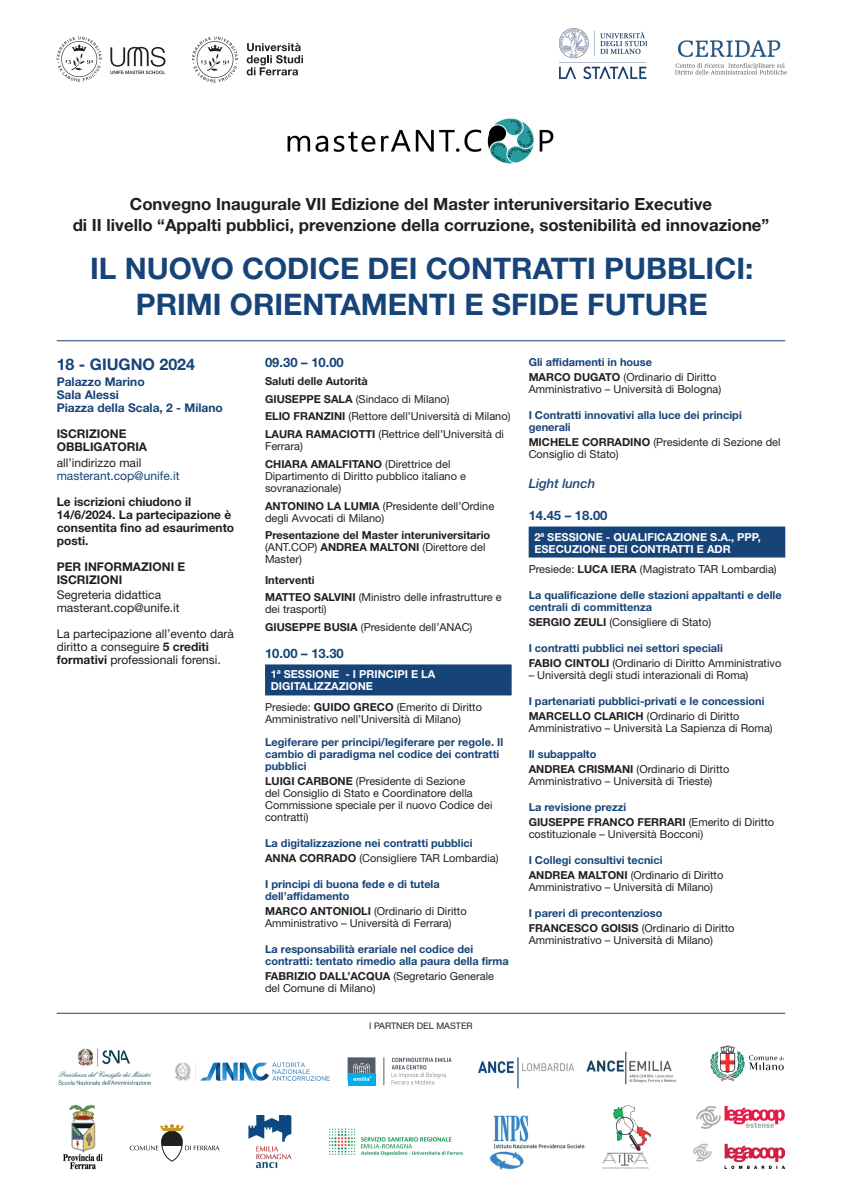
<style>
.page{position:relative;width:842px;height:1191px;background:#fff}
.page>*{position:absolute;margin:0;border:0;box-sizing:border-box;transform-origin:0 0}
.t1{font:700 29.7px/36.1px "Helvetica Neue";color:#164478;text-align:center}
.t2{font:700 16.8px/21px "Helvetica Neue";color:#231f20;text-align:center}
.t3{font:700 16px "Helvetica Neue";color:#164478}
.t4{font:700 13px "Helvetica Neue";color:#164478}
.t5{font:italic 500 13px "Helvetica Neue";color:#164478}
.t6{font:12px/13px "Helvetica Neue";color:#231f20}
.t7{font:700 12px/13px "Helvetica Neue";color:#231f20}
.t8{font:700 12px/13px "Helvetica Neue";color:#164478}
.t9{font:12px "Helvetica Neue";color:#164478}
.t10{font:11px/12px "Helvetica Neue";color:#231f20}
.t11{font:700 11px/12px "Helvetica Neue";color:#164478}
.t12{font:700 11px/12px "Helvetica Neue";color:#231f20}
.t13{font:700 11px/12px "Helvetica Neue";color:#fff}
.t14{font:9px "Helvetica Neue";color:#231f20}
.s1{font-weight:700}
.s2{font-weight:400}
.s3{color:#231f20}
.s4{font-weight:400;color:#231f20}
.s5{font-weight:700;color:#164478}
.s6{color:#164478}
</style>
<div class="page">
<hr style="left:57px;top:1012px;width:728px;height:1px;background:#164478">
<hr style="left:57px;top:340px;width:728px;height:1px;background:#164478">
<div style="left:265px;top:664px;width:247px;height:31px;background:#164478"></div>
<img style="left:287px;top:118px;width:267px;height:46px">
<svg style="left:162px;top:1131px;width:20px;height:30px"></svg>
<div style="left:162px;top:1131px;width:20px;height:14px;background:#231f20"></div>
<div style="left:161px;top:1131px;width:21px;height:30px;border:1px solid #231f20;border-radius:10px"></div>
<svg style="left:160px;top:1124px;width:24px;height:6px"></svg>
<svg style="left:130px;top:1145px;width:28px;height:5px"></svg>
<svg style="left:185px;top:1145px;width:34px;height:5px"></svg>
<svg style="left:247px;top:43px;width:56px;height:32px"></svg>
<svg style="left:192px;top:36px;width:46px;height:47px"></svg>
<svg style="left:57px;top:36px;width:108px;height:46px"></svg>
<img style="left:602px;top:1105px;width:49px;height:64px">
<img style="left:176px;top:1062px;width:153px;height:18px">
<img style="left:586px;top:1051px;width:90px;height:34px">
<img style="left:248px;top:1115px;width:44px;height:53px">
<svg style="left:384px;top:1057px;width:1px;height:28px"></svg>
<svg style="left:392px;top:1057px;width:60px;height:27px"></svg>
<svg style="left:348px;top:1057px;width:27px;height:28px"></svg>
<img style="left:489px;top:1115px;width:96px;height:54px">
<img style="left:697px;top:1106px;width:87px;height:23px">
<img style="left:693px;top:1143px;width:91px;height:25px">
<img style="left:329px;top:1128px;width:134px;height:28px">
<img style="left:63px;top:1104px;width:40px;height:66px">
<img style="left:559px;top:28px;width:88px;height:51px">
<img style="left:675px;top:40px;width:112px;height:35px">
<img style="left:478px;top:1057px;width:96px;height:31px">
<img style="left:710px;top:1045px;width:74px;height:37px">
<img style="left:58px;top:1048px;width:94px;height:37px">
<div style="left:529px;top:526px;width:256px;height:31px;background:#164478"></div>
<h2 class="t2" style="left:73px;top:193px;width:698px">Convegno Inaugurale VII Edizione del Master interuniversitario Executive<br>di II livello “Appalti pubblici, prevenzione della corruzione, sostenibilità ed innovazione”</h2>
<h1 class="t1" style="left:90px;top:250px;width:665px">IL NUOVO CODICE DEI CONTRATTI PUBBLICI:<br>PRIMI ORIENTAMENTI E SFIDE FUTURE</h1>
<h3 class="t3" style="left:57px;top:354px;width:140px">18 - GIUGNO 2024</h3>
<p class="t8" style="left:57px;top:374px;width:168px">Palazzo Marino<br>Sala Alessi<br>Piazza della Scala, 2 - Milano</p>
<p class="t7" style="left:57px;top:426px;width:92px">ISCRIZIONE<br>OBBLIGATORIA</p>
<p class="t6" style="left:57px;top:455px;width:86px">all’indirizzo mail</p>
<p class="t9" style="left:57px;top:468px;width:124px">masterant.cop@unife.it</p>
<p class="t7" style="left:57px;top:494px;width:179px">Le iscrizioni chiudono il<br>14/6/2024. La partecipazione è consentita fino ad esaurimento posti.</p>
<p class="t7" style="left:57px;top:559px;width:130px">PER INFORMAZIONI E<br>ISCRIZIONI</p>
<p class="t6" style="left:57px;top:588px;width:124px">Segreteria didattica masterant.cop@unife.it</p>
<p class="t6" style="left:57px;top:627px;width:179px">La partecipazione all’evento darà diritto a conseguire <span class="s1">5 crediti formativi</span> professionali forensi.</p>
<p class="t4" style="left:265px;top:355px;width:80px">09.30 – 10.00</p>
<p class="t10" style="left:265px;top:372px;width:247px;line-height:17.7px"><span class="s1">Saluti delle Autorità<br>GIUSEPPE SALA</span> (Sindaco di Milano)<br><span class="s1">ELIO FRANZINI</span> (Rettore dell’Università di Milano)<br><span class="s1">LAURA RAMACIOTTI</span> (Rettrice dell’Università di</p>
<p class="t10" style="left:265px;top:437px;width:187px;line-height:17.7px">Ferrara)<br><span class="s1">CHIARA AMALFITANO</span> (Direttrice del</p>
<p class="t10" style="left:265px;top:470px;width:202px">Dipartimento di Diritto pubblico italiano e sovranazionale)</p>
<p class="t10" style="left:265px;top:499px;width:231px"><span class="s1">ANTONINO LA LUMIA</span> (Presidente dell’Ordine degli Avvocati di Milano)</p>
<p class="t12" style="left:265px;top:529px;width:227px">Presentazione del Master interuniversitario <span class="s2">(ANT.COP)</span> ANDREA MALTONI <span class="s2">(Direttore del<br>Master)</span></p>
<p class="t10" style="left:265px;top:571px;width:238px;line-height:17.7px"><span class="s1">Interventi<br>MATTEO SALVINI</span> (Ministro delle infrastrutture e</p>
<p class="t10" style="left:265px;top:600px;width:209px;line-height:17.7px">dei trasporti)<br><span class="s1">GIUSEPPE BUSIA</span> (Presidente dell’ANAC)</p>
<p class="t4" style="left:265px;top:645px;width:80px">10.00 – 13.30</p>
<p class="t13" style="left:271px;top:668px;width:166px">1ª SESSIONE - I PRINCIPI E LA<br>DIGITALIZZAZIONE</p>
<p class="t10" style="left:265px;top:701px;width:218px">Presiede: <span class="s1">GUIDO GRECO</span> (Emerito di Diritto<br>Amministrativo nell’Università di Milano)</p>
<p class="t11" style="left:265px;top:736px;width:240px">Legiferare per principi/legiferare per regole. Il cambio di paradigma nel codice dei contratti pubblici</p>
<p class="t10" style="left:265px;top:775px;width:229px"><span class="s1">LUIGI CARBONE</span> (Presidente di Sezione<br>del Consiglio di Stato e Coordinatore della Commissione speciale per il nuovo Codice dei contratti)</p>
<p class="t11" style="left:265px;top:835px;width:235px;line-height:14.8px">La digitalizzazione nei contratti pubblici<br><span class="s3">ANNA CORRADO</span> <span class="s4">(Consigliere TAR Lombardia)</span></p>
<p class="t11" style="left:265px;top:878px;width:176px">I principi di buona fede e di tutela dell’affidamento</p>
<p class="t10" style="left:265px;top:905px;width:203px"><span class="s1">MARCO ANTONIOLI</span> (Ordinario di Diritto<br>Amministrativo – Università di Ferrara)</p>
<p class="t11" style="left:265px;top:943px;width:245px">La responsabilità erariale nel codice dei contratti: tentato rimedio alla paura della firma</p>
<p class="t10" style="left:265px;top:970px;width:230px"><span class="s1">FABRIZIO DALL’ACQUA</span> (Segretario Generale del Comune di Milano)</p>
<p class="t14" style="left:369px;top:1020px;width:105px">I PARTNER DEL MASTER</p>
<p class="t11" style="left:529px;top:354px;width:189px;line-height:14.8px">Gli affidamenti in house<br><span class="s3">MARCO DUGATO</span> <span class="s4">(Ordinario di Diritto</span></p>
<p class="t10" style="left:529px;top:383px;width:194px">Amministrativo – Università di Bologna)</p>
<p class="t11" style="left:529px;top:409px;width:215px">I Contratti innovativi alla luce dei principi generali</p>
<p class="t10" style="left:529px;top:436px;width:253px"><span class="s1">MICHELE CORRADINO</span> (Presidente di Sezione del<br>Consiglio di Stato)</p>
<p class="t5" style="left:529px;top:475px;width:68px">Light lunch</p>
<p class="t4" style="left:529px;top:507px;width:80px">14.45 – 18.00</p>
<p class="t13" style="left:534px;top:530px;width:228px">2ª SESSIONE - QUALIFICAZIONE S.A., PPP,<br>ESECUZIONE DEI CONTRATTI E ADR</p>
<p class="t10" style="left:529px;top:563px;width:250px">Presiede: <span class="s1">LUCA IERA</span> (Magistrato TAR Lombardia)</p>
<p class="t11" style="left:529px;top:589px;width:255px">La qualificazione delle stazioni appaltanti e delle centrali di committenza</p>
<p class="t10" style="left:529px;top:616px;width:184px"><span class="s1">SERGIO ZEULI</span> (Consigliere di Stato)</p>
<p class="t11" style="left:529px;top:640px;width:254px;line-height:14.8px">I contratti pubblici nei settori speciali<br><span class="s3">FABIO CINTOLI</span> <span class="s4">(Ordinario di Diritto Amministrativo</span></p>
<p class="t10" style="left:529px;top:669px;width:221px">– Università degli studi interazionali di Roma)</p>
<p class="t11" style="left:529px;top:693px;width:237px;line-height:14.8px">I partenariati pubblici-privati e le concessioni<br><span class="s3">MARCELLO CLARICH</span> <span class="s4">(Ordinario di Diritto</span></p>
<p class="t10" style="left:529px;top:722px;width:246px">Amministrativo – Università La Sapienza di Roma)</p>
<p class="t10" style="left:529px;top:747px;width:202px;line-height:14.8px"><span class="s5">Il subappalto<br></span><span class="s1">ANDREA CRISMANI</span> (Ordinario di Diritto</p>
<p class="t10" style="left:529px;top:775px;width:185px">Amministrativo – Università di Trieste)</p>
<p class="t12" style="left:529px;top:799px;width:247px;line-height:14.8px"><span class="s6">La revisione prezzi<br></span>GIUSEPPE FRANCO FERRARI <span class="s2">(Emerito di Diritto</span></p>
<p class="t10" style="left:529px;top:828px;width:176px">costituzionale – Università Bocconi)</p>
<p class="t11" style="left:529px;top:852px;width:196px;line-height:14.8px">I Collegi consultivi tecnici<br><span class="s3">ANDREA MALTONI</span> <span class="s4">(Ordinario di Diritto</span></p>
<p class="t10" style="left:529px;top:881px;width:186px">Amministrativo – Università di Milano)</p>
<p class="t11" style="left:529px;top:905px;width:207px;line-height:14.8px">I pareri di precontenzioso<br><span class="s3">FRANCESCO GOISIS</span> <span class="s4">(Ordinario di Diritto</span></p>
<p class="t10" style="left:529px;top:934px;width:186px">Amministrativo – Università di Milano)</p>
</div>
